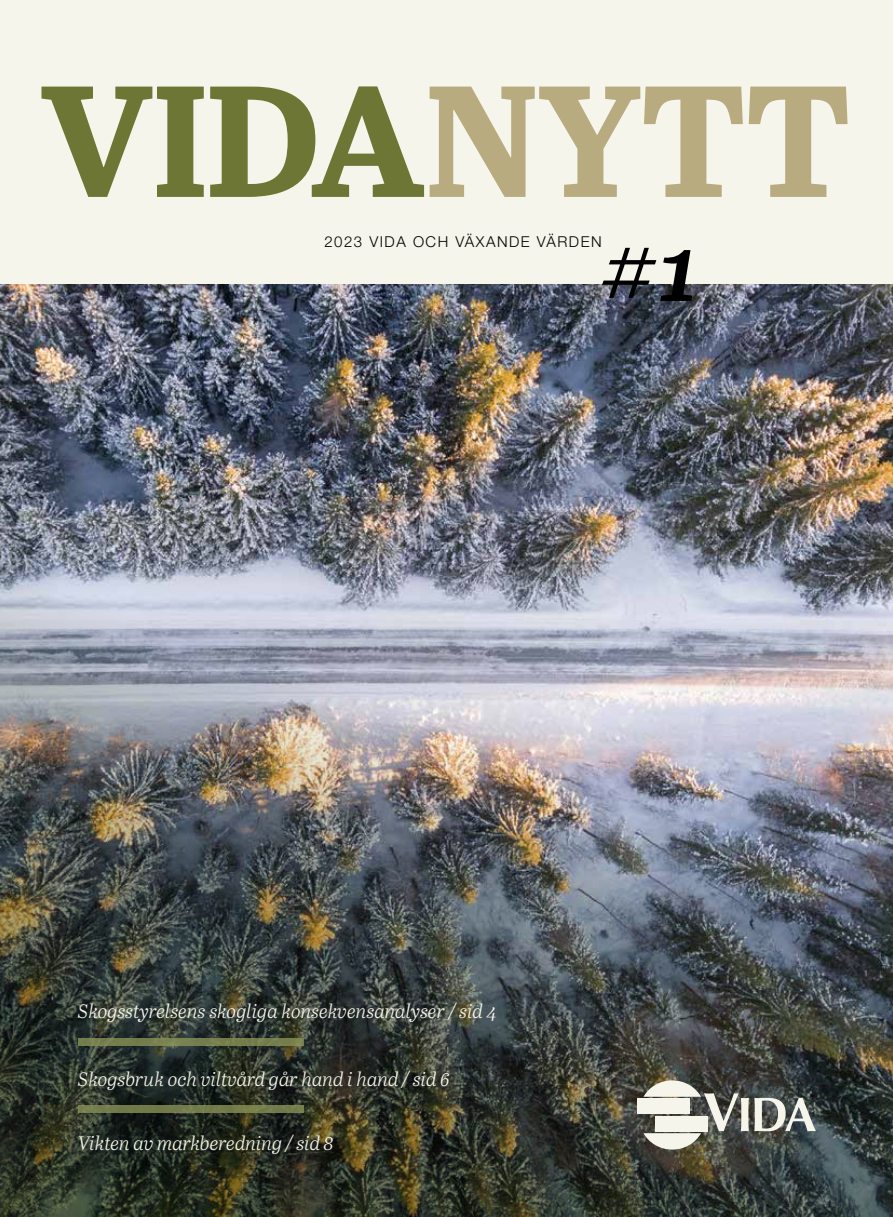
<style>
.page{position:relative;width:893px;height:1217px;background:#fff}
.page>*{position:absolute;margin:0;border:0;box-sizing:border-box;transform-origin:0 0}
.t1{font:700 157.5px "Abril Text";letter-spacing:-.01em;color:#6d7634}
.t2{font:italic 600 94.2px "Abril Text";color:#000}
.t3{font:italic 19.35px "Abril Text Lt";letter-spacing:-.015em;color:#f6f5eb}
.t4{font:300 15px "Helvetica Neue LT Std";letter-spacing:.1em;color:#000}
.s1{color:#b8ab7f}
</style>
<div class="page">
<div style="left:0;top:0;width:893px;height:1216px;background:#f6f5eb"></div>
<img style="left:0;top:284px;width:893px;height:199px">
<img style="left:0;top:483px;width:893px;height:733px">
<div style="left:78px;top:1038px;width:225px;height:7px;background:#757e4e"></div>
<div style="left:78px;top:1105px;width:225px;height:7px;background:#727b4b"></div>
<div style="left:637px;top:1098px;width:53px;height:15px;background:#f6f5eb"></div>
<svg style="left:643px;top:1080px;width:173px;height:69px"></svg>
<h1 class="t1" style="left:41px;top:24px;width:812px">VIDA<span class="s1">NYTT</span></h1>
<p class="t4" style="left:324px;top:232px;width:279px">2023 VIDA OCH VÄXANDE VÄRDEN</p>
<h2 class="t2" style="left:602px;top:197px;width:99px">#1</h2>
<p class="t3" style="left:78px;top:997px;width:420px">Skogsstyrelsens skogliga konsekvensanalyser / sid 4</p>
<p class="t3" style="left:78px;top:1064px;width:374px">Skogsbruk och viltvård går hand i hand / sid 6</p>
<p class="t3" style="left:78px;top:1128px;width:257px">Vikten av markberedning / sid 8</p>
</div>
